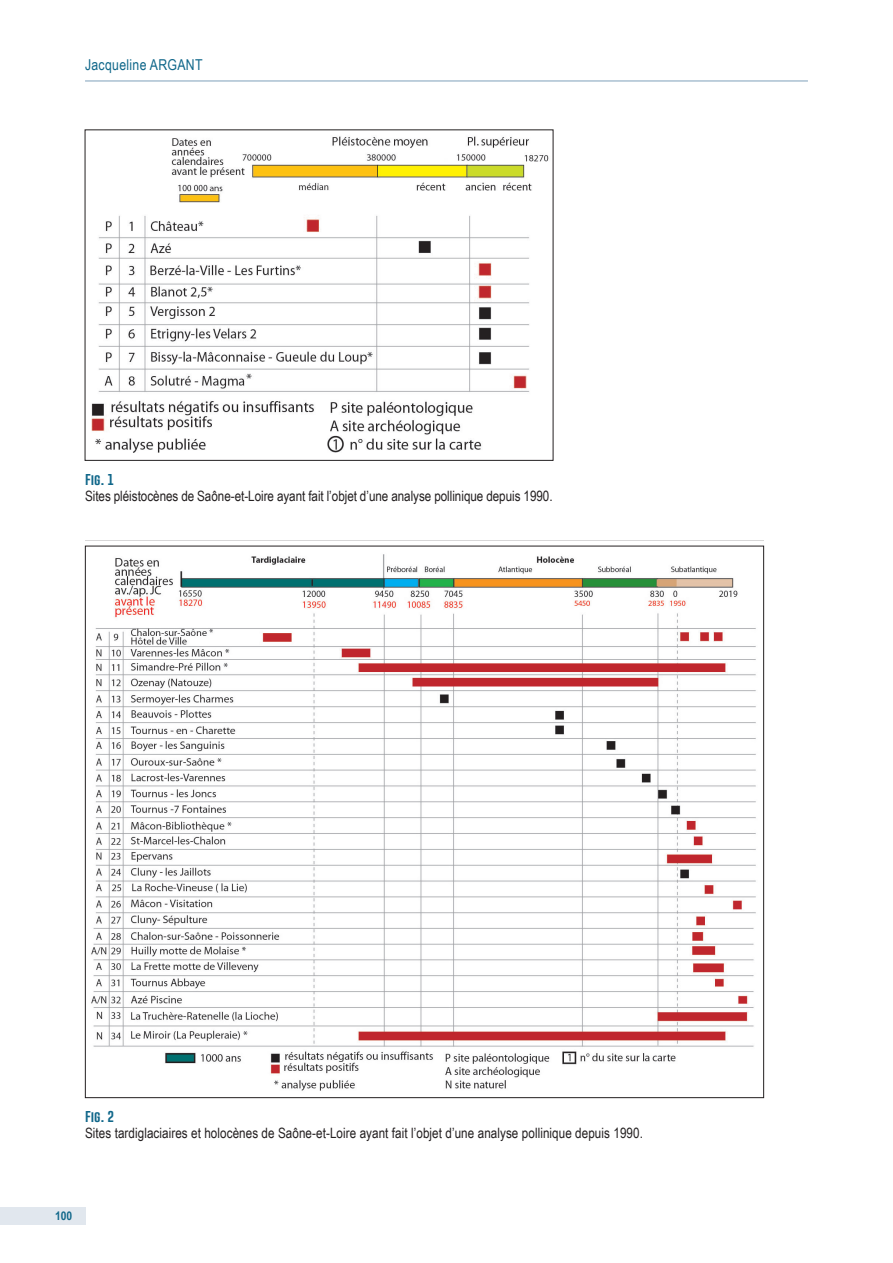
<style>
.page{position:relative;width:893px;height:1263px;background:#fff}
.page>*{position:absolute;margin:0;border:0;box-sizing:border-box;transform-origin:0 0}
.t1{font:15px "Arial Narrow";letter-spacing:.02em;color:#10678a}
.t2{font:14.25px "Arial Narrow";letter-spacing:.005em;color:#231f20}
.t3{font:700 12px "Arial Narrow";color:#10678a;scale:1.05 1}
.t4{font:11.55px "Gobold";color:#10678a;scale:1.11 1}
</style>
<div class="page">
<hr style="left:85px;top:81px;width:723px;height:1px;background:#7ea0ba">
<div style="left:0;top:1206px;width:85px;height:18px;background:#e1e7ee"></div>
<img style="left:85px;top:545px;width:679px;height:546px">
<img style="left:91px;top:136px;width:458px;height:317px">
<p class="t1" style="left:85px;top:54px;width:119px">Jacqueline ARGANT</p>
<p class="t4" style="left:85px;top:472px;width:28px">Fig. 1</p>
<p class="t2" style="left:85px;top:486px;width:469px">Sites pléistocènes de Saône-et-Loire ayant fait l’objet d’une analyse pollinique depuis 1990.</p>
<p class="t4" style="left:85px;top:1109px;width:28px">Fig. 2</p>
<p class="t2" style="left:85px;top:1123px;width:559px">Sites tardiglaciaires et holocènes de Saône-et-Loire ayant fait l’objet d’une analyse pollinique depuis 1990.</p>
<p class="t3" style="left:55px;top:1207px;width:18px">100</p>
</div>
